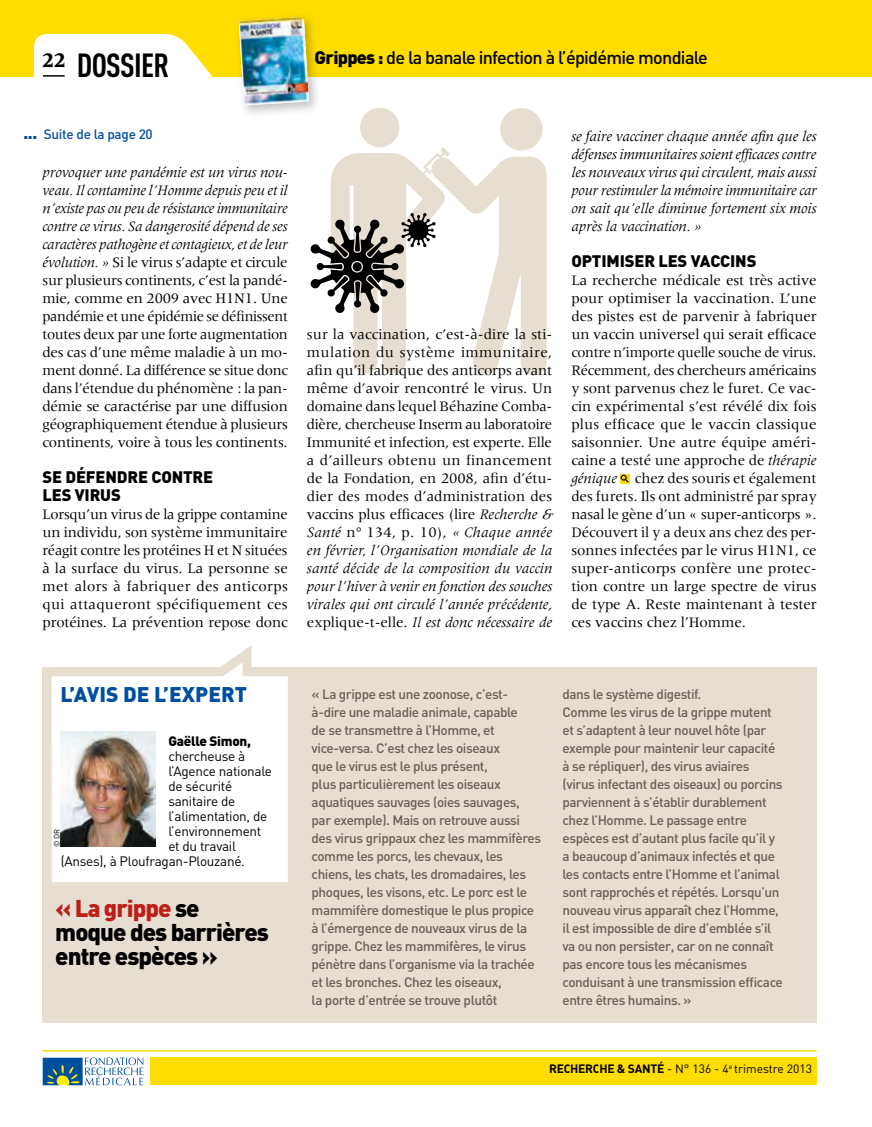
<style>
.page{position:relative;width:872px;height:1127px;background:#fff}
.page>*{position:absolute;margin:0;border:0;box-sizing:border-box;transform-origin:0 0}
.t1{font:700 33px "DIN Cond";letter-spacing:-.02em;color:#000}
.t2{font:900 24px/24px "DIN";letter-spacing:-.04em;color:#000}
.t3{font:700 21.45px "Meridien LT Std";color:#000}
.t4{font:900 21px "DIN";color:#004f9f}
.t5{font:500 18px "DIN";letter-spacing:-.04em;color:#000}
.t6{font:900 16.5px/18px "DIN";letter-spacing:-.01em;color:#000}
.t7{font:15px/18px "Meridien LT Std";letter-spacing:-.01em;color:#000;text-align:justify}
.t8{font:italic 15px/18px "Meridien LT Std";letter-spacing:-.01em;color:#000;text-align:justify}
.t9{font:500 13.5px/18px "DIN";letter-spacing:-.03em;color:#685f5b}
.t10{font:13.5px "DIN";letter-spacing:-.02em;color:#000}
.t11{font:500 13.5px "DIN";letter-spacing:-.02em;color:#004f9f}
.t12{font:900 13.5px "DIN";letter-spacing:-.02em;color:#000}
.t13{font:12px "DIN";color:#000}
.t14{font:7.5px "DIN";color:#000}
.s1{font-weight:900}
.s2{font-weight:900;font-size:16.5px}
.s3{font-style:italic}
.s4{color:#be1e19}
.s5{font-weight:700}
</style>
<div class="page">
<svg style="left:43px;top:1057px;width:100px;height:29px"></svg>
<hr style="left:43px;top:1050px;width:773px;height:1px;background:#fd0">
<div style="left:150px;top:1057px;width:666px;height:28px;background:#fd0"></div>
<div style="left:0;top:0;width:872px;height:77px;background:#fd0"></div>
<svg style="left:34px;top:34px;width:179px;height:43px;background:#fffbe3"></svg>
<hr style="left:43px;top:75px;width:22px;height:2px;background:#000">
<div style="left:43px;top:667px;width:773px;height:356px;background:#e6ded0"></div>
<svg style="left:42px;top:645px;width:246px;height:250px"></svg>
<img style="left:61px;top:732px;width:95px;height:114px">
<svg style="left:331px;top:108px;width:215px;height:267px;fill:#e6ded0"></svg>
<svg style="left:620px;top:475px;width:10px;height:9px"></svg>
<svg style="left:310px;top:213px;width:126px;height:101px"></svg>
<div style="left:234px;top:12px;width:88px;height:106px;background:#000;opacity:.25"></div>
<img style="left:239px;top:17px;width:70px;height:88px">
<h3 class="t3" style="left:43px;top:48px;width:25px">22</h3>
<h1 class="t1" style="left:77px;top:45px;width:94px">DOSSIER</h1>
<p class="t5" style="left:315px;top:46px;width:395px"><span class="s1">GRIPPES :</span> de la banale infection à l’épidémie mondiale</p>
<p class="t11" style="left:23px;top:126px;width:131px"><span class="s2">...</span> Suite de la page 20</p>
<p class="t7" style="left:43px;top:163px;width:247px"><span class="s3">provoquer une pandémie est un virus nou&shy;veau. Il contamine l’Homme depuis peu et il n’existe pas ou peu de résistance immunitaire contre ce virus. Sa dangerosité dépend de ses caractères pathogène et contagieux, et de leur évolution. »</span> Si le virus s’adapte et circule sur plusieurs continents, c’est la pandé&shy;mie, comme en 2009 avec H1N1. Une pandémie et une épidémie se définissent toutes deux par une forte augmentation des cas d’une même maladie à un mo&shy;ment donné. La différence se situe donc dans l’étendue du phénomène : la pan&shy;démie se caractérise par une diffusion géographiquement étendue à plusieurs continents, voire à tous les continents.</p>
<p class="t6" style="left:43px;top:467px;width:172px">SE DÉFENDRE CONTRE<br>LES VIRUS</p>
<p class="t7" style="left:43px;top:505px;width:247px">Lorsqu’un virus de la grippe contamine un individu, son système immunitaire réagit contre les protéines H et N situées à la surface du virus. La personne se met alors à fabriquer des anticorps qui attaqueront spécifiquement ces protéines. La prévention repose donc</p>
<p class="t7" style="left:307px;top:325px;width:253px;text-align:left">sur la vaccination, c’est-à-dire la sti&shy;mulation du système immunitaire, afin qu’il fabrique des anticorps avant même d’avoir rencontré le virus. Un domaine dans lequel Béhazine Comba&shy;dière, chercheuse Inserm au laboratoire Immunité et infection, est experte. Elle a d’ailleurs obtenu un financement de la Fondation, en 2008, afin d’étu&shy;dier des modes d’administration des vaccins plus efficaces (lire <span class="s3">Recherche</span> <span class="s3">&amp; </span><span class="s3">Santé</span> n° 134, p. 10), <span class="s3">« Chaque année en février, l’Organisation mondiale de la santé décide de la composition du vaccin pour l’hiver à venir en fonction des souches virales qui ont circulé l’année précédente, </span>explique-t-elle. <span class="s3">Il est donc nécessaire de</span></p>
<p class="t8" style="left:571px;top:127px;width:247px">se faire vacciner chaque année afin que les défenses immunitaires soient efficaces contre les nouveaux virus qui circulent, mais aussi pour restimuler la mémoire immunitaire car on sait qu’elle diminue fortement six mois après la vaccination. »</p>
<p class="t6" style="left:571px;top:251px;width:186px">OPTIMISER LES VACCINS</p>
<p class="t7" style="left:571px;top:271px;width:247px">La recherche médicale est très active pour optimiser la vaccination. L’une des pistes est de parvenir à fabriquer un vaccin universel qui serait efficace contre n’importe quelle souche de virus.<br>Récemment, des chercheurs américains y sont parvenus chez le furet. Ce vac&shy;cin expérimental s’est révélé dix fois plus efficace que le vaccin classique saisonnier. Une autre équipe améri&shy;caine a testé une approche de <span class="s3">thérapie génique</span> chez des souris et également des furets. Ils ont administré par spray nasal le gène d’un « super-anticorps ».<br>Découvert il y a deux ans chez des per&shy;sonnes infectées par le virus H1N1, ce super-anticorps confère une protec&shy;tion contre un large spectre de virus de type A. Reste maintenant à tester ces vaccins chez l’Homme.</p>
<h3 class="t4" style="left:61px;top:680px;width:188px">L’AVIS DE L’EXPERT</h3>
<p class="t12" style="left:168px;top:732px;width:84px">GAËLLE SIMON,</p>
<p class="t10" style="left:168px;top:748px;width:78px">chercheuse à</p>
<p class="t10" style="left:168px;top:763px;width:105px">l’Agence nationale</p>
<p class="t10" style="left:168px;top:778px;width:65px">de sécurité</p>
<p class="t10" style="left:168px;top:793px;width:68px">sanitaire de</p>
<p class="t10" style="left:168px;top:808px;width:100px">l’alimentation, de</p>
<p class="t10" style="left:168px;top:823px;width:94px">l’environnement</p>
<p class="t10" style="left:168px;top:838px;width:69px">et du travail</p>
<p class="t10" style="left:61px;top:853px;width:186px">(Anses), à Ploufragan-Plouzané.</p>
<h2 class="t2" style="left:55px;top:895px;width:215px"><span class="s4">« LA GRIPPE</span> SE<br>MOQUE DES BARRIÈRES<br>ENTRE ESPÈCES »</h2>
<p class="t14" style="left:52px;top:847px;width:20px;rotate:-90deg">© DR</p>
<p class="t9" style="left:311px;top:685px;width:231px">« La grippe est une zoonose, c’est&shy;à-dire une maladie animale, capable<br>de se transmettre à l’Homme, et vice-versa. C’est chez les oiseaux<br>que le virus est le plus présent,<br>plus particulièrement les oiseaux aquatiques sauvages (oies sauvages, par exemple). Mais on retrouve aussi des virus grippaux chez les mammifères comme les porcs, les chevaux, les chiens, les chats, les dromadaires, les phoques, les visons, etc. Le porc est le mammifère domestique le plus propice à l’émergence de nouveaux virus de la grippe. Chez les mammifères, le virus pénètre dans l’organisme via la trachée et les bronches. Chez les oiseaux,<br>la porte d’entrée se trouve plutôt</p>
<p class="t9" style="left:562px;top:685px;width:222px">dans le système digestif.<br>Comme les virus de la grippe mutent et s’adaptent à leur nouvel hôte (par exemple pour maintenir leur capacité à se répliquer), des virus aviaires (virus infectant des oiseaux) ou porcins parviennent à s’établir durablement chez l’Homme. Le passage entre espèces est d’autant plus facile qu’il y a beaucoup d’animaux infectés et que les contacts entre l’Homme et l’animal sont rapprochés et répétés. Lorsqu’un nouveau virus apparaît chez l’Homme, il est impossible de dire d’emblée s’il va ou non persister, car on ne connaît pas encore tous les mécanismes conduisant à une transmission efficace entre êtres humains. »</p>
<p class="t13" style="left:549px;top:1061px;width:264px"><span class="s5">RECHERCHE &amp; SANTÉ</span> - N° 136 - 4<sup>e</sup> trimestre 2013</p>
</div>
